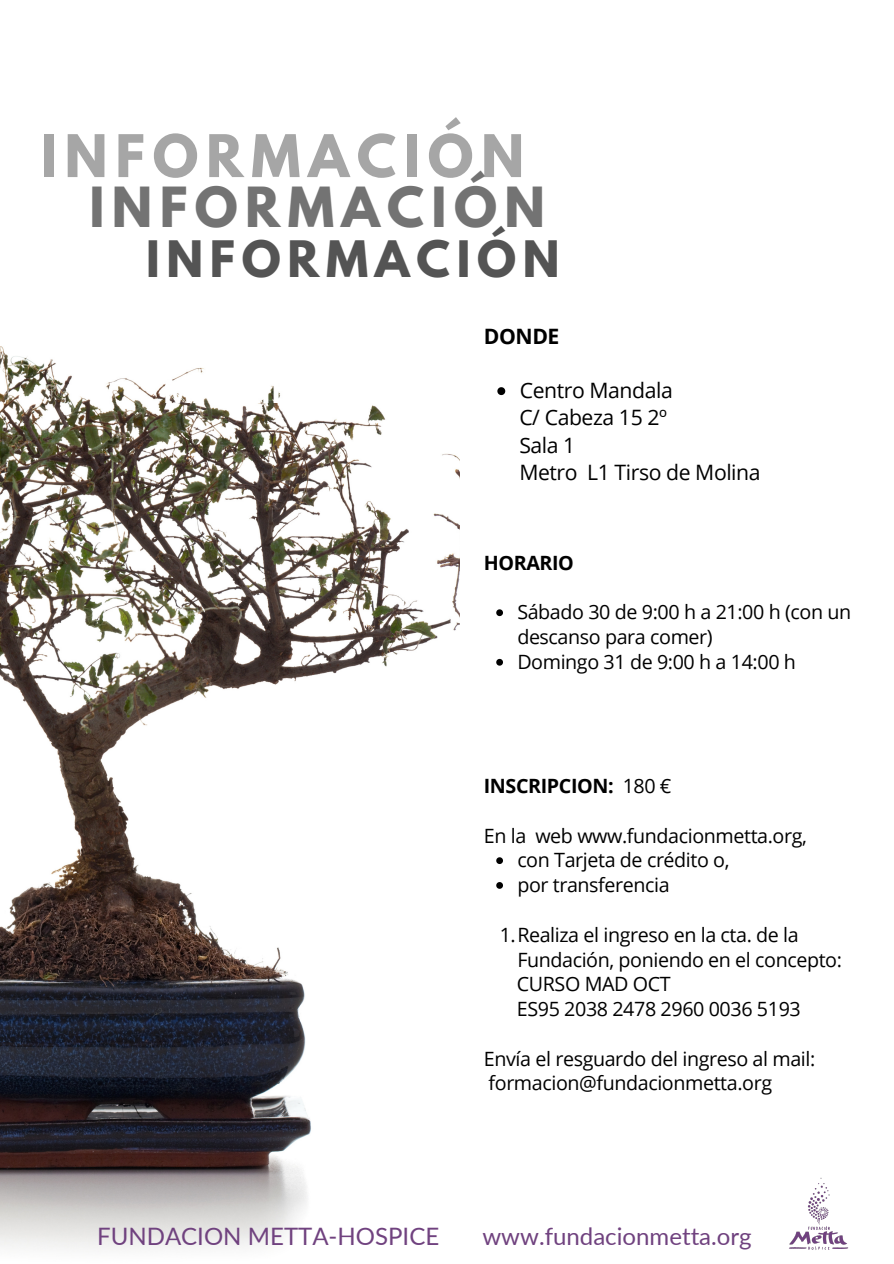
<style>
.page{position:relative;width:894px;height:1264px;background:#fff}
.page>*{position:absolute;margin:0;border:0;box-sizing:border-box;transform-origin:0 0}
.t1{font:700 52.05px "League Spartan";letter-spacing:.15em;color:#a6a6a6}
.t2{font:700 49.05px "League Spartan";letter-spacing:.15em;color:#737373}
.t3{font:700 44.55px "League Spartan";letter-spacing:.15em;color:#545454}
.t4{font:700 33.15px "Open Sans";letter-spacing:-.02em;color:#fff}
.t5{font:24px "Lato";color:#70427f}
.t6{font:21.15px "Open Sans";letter-spacing:-.02em;color:#000}
.t7{font:700 21.15px "Open Sans";letter-spacing:-.02em;color:#000}
.t8{font:19.65px/24.8px "Open Sans";letter-spacing:-.02em;color:#000}
.t9{font:700 19.65px "Open Sans";letter-spacing:-.02em;color:#000}
.s1{font-weight:400}
</style>
<div class="page">
<img style="left:0;top:346px;width:459px;height:904px">
<img style="left:789px;top:1177px;width:60px;height:73px">
<svg style="left:496px;top:609px;width:7px;height:7px"></svg>
<svg style="left:496px;top:659px;width:7px;height:6px"></svg>
<svg style="left:497px;top:387px;width:8px;height:8px"></svg>
<svg style="left:496px;top:857px;width:7px;height:7px"></svg>
<svg style="left:496px;top:882px;width:7px;height:6px"></svg>
<p class="t1" style="left:41px;top:130px;width:485px">INFORMACIÓN</p>
<p class="t2" style="left:89px;top:183px;width:457px">INFORMACIÓN</p>
<p class="t3" style="left:146px;top:237px;width:415px">INFORMACIÓN</p>
<p class="t4" style="left:162px;top:367px;width:134px">MADRID</p>
<p class="t7" style="left:483px;top:322px;width:77px">DONDE</p>
<p class="t6" style="left:519px;top:376px;width:154px">Centro Mandala</p>
<p class="t6" style="left:519px;top:403px;width:149px">C/ Cabeza 15 2º</p>
<p class="t6" style="left:519px;top:430px;width:57px">Sala 1</p>
<p class="t6" style="left:519px;top:457px;width:243px">Metro L1 Tirso de Molina</p>
<p class="t9" style="left:483px;top:549px;width:92px">HORARIO</p>
<p class="t8" style="left:517px;top:599px;width:335px">Sábado 30 de 9:00 h a 21:00 h (con un descanso para comer)</p>
<p class="t8" style="left:517px;top:649px;width:280px">Domingo 31 de 9:00 h a 14:00 h</p>
<p class="t9" style="left:483px;top:772px;width:189px">INSCRIPCION: <span class="s1">180 €</span></p>
<p class="t8" style="left:483px;top:822px;width:324px">En la web www.fundacionmetta.org,</p>
<p class="t8" style="left:517px;top:847px;width:214px">con Tarjeta de crédito o,</p>
<p class="t8" style="left:517px;top:872px;width:154px">por transferencia</p>
<p class="t8" style="left:517px;top:921px;width:326px;text-indent:-18px">1.Realiza el ingreso en la cta. de la<br>Fundación, poniendo en el concepto:</p>
<p class="t8" style="left:516px;top:971px;width:155px">CURSO MAD OCT</p>
<p class="t8" style="left:516px;top:996px;width:285px">ES95 2038 2478 2960 0036 5193</p>
<p class="t8" style="left:483px;top:1045px;width:333px">Envía el resguardo del ingreso al mail: formacion@fundacionmetta.org</p>
<p class="t5" style="left:97px;top:1220px;width:343px">FUNDACION METTA-HOSPICE</p>
<p class="t5" style="left:482px;top:1220px;width:271px">www.fundacionmetta.org</p>
</div>
